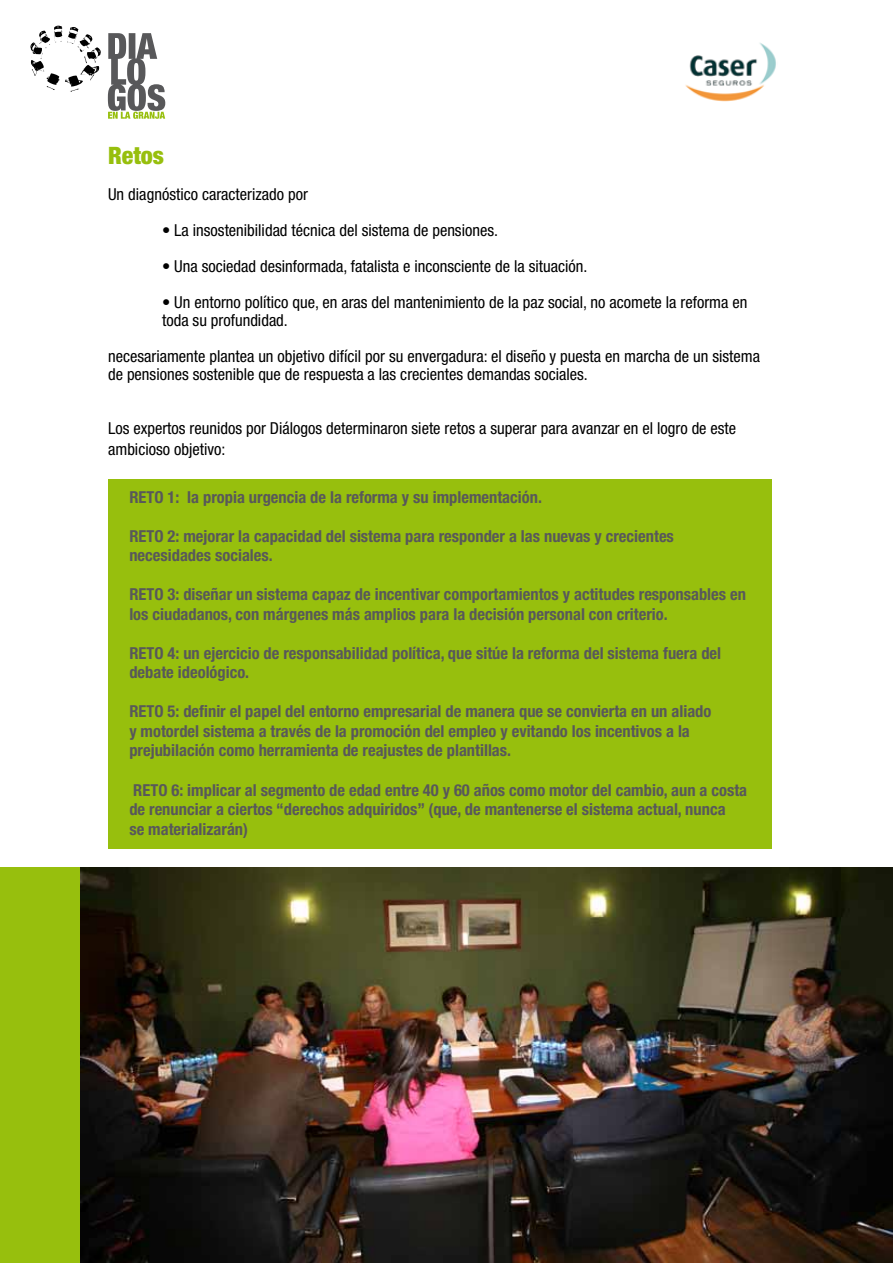
<style>
.page{position:relative;width:893px;height:1263px;background:#fff}
.page>*{position:absolute;margin:0;border:0;box-sizing:border-box;transform-origin:0 0}
.t1{font:900 condensed 24px "Helvetica Neue";color:#97bf0d}
.t2{font:700 condensed 16.5px/19.5px "Helvetica Neue";color:#58585a}
.t3{font:condensed 16.5px/18px "Helvetica Neue";color:#000}
</style>
<div class="page">
<svg style="left:30px;top:26px;width:71px;height:66px"></svg>
<svg style="left:108px;top:33px;width:57px;height:86px"></svg>
<img style="left:685px;top:43px;width:91px;height:59px">
<div style="left:108px;top:479px;width:664px;height:369px;background:#97bf0d"></div>
<div style="left:0;top:867px;width:893px;height:396px;background:#97bf0d"></div>
<img style="left:81px;top:867px;width:812px;height:396px">
<h1 class="t1" style="left:108px;top:141px;width:57px">Retos</h1>
<p class="t3" style="left:108px;top:185px;width:201px">Un diagnóstico caracterizado por</p>
<p class="t3" style="left:162px;top:221px;width:337px">• La insostenibilidad técnica del sistema de pensiones.</p>
<p class="t3" style="left:162px;top:257px;width:427px">• Una sociedad desinformada, fatalista e inconsciente de la situación.</p>
<p class="t3" style="left:162px;top:293px;width:587px">• Un entorno político que, en aras del mantenimiento de la paz social, no acomete la reforma en toda su profundidad.</p>
<p class="t3" style="left:108px;top:347px;width:653px">necesariamente plantea un objetivo difícil por su envergadura: el diseño y puesta en marcha de un sistema de pensiones sostenible que de respuesta a las crecientes demandas sociales.</p>
<p class="t3" style="left:108px;top:418px;width:630px;line-height:21px">Los expertos reunidos por Diálogos determinaron siete retos a superar para avanzar en el logro de este ambicioso objetivo:</p>
<p class="t2" style="left:129px;top:487px;width:414px">RETO 1: la propia urgencia de la reforma y su implementación.</p>
<p class="t2" style="left:129px;top:526px;width:546px">RETO 2: mejorar la capacidad del sistema para responder a las nuevas y crecientes necesidades sociales.</p>
<p class="t2" style="left:129px;top:585px;width:618px">RETO 3: diseñar un sistema capaz de incentivar comportamientos y actitudes responsables en los ciudadanos, con márgenes más amplios para la decisión personal con criterio.</p>
<p class="t2" style="left:129px;top:643px;width:593px">RETO 4: un ejercicio de responsabilidad política, que sitúe la reforma del sistema fuera del debate ideológico.</p>
<p class="t2" style="left:129px;top:702px;width:584px">RETO 5: definir el papel del entorno empresarial de manera que se convierta en un aliado y motordel sistema a través de la promoción del empleo y evitando los incentivos a la prejubilación como herramienta de reajustes de plantillas.</p>
<p class="t2" style="left:129px;top:780px;width:619px">RETO 6: implicar al segmento de edad entre 40 y 60 años como motor del cambio, aun a costa de renunciar a ciertos “derechos adquiridos” (que, de mantenerse el sistema actual, nunca<br>se materializarán)</p>
</div>
